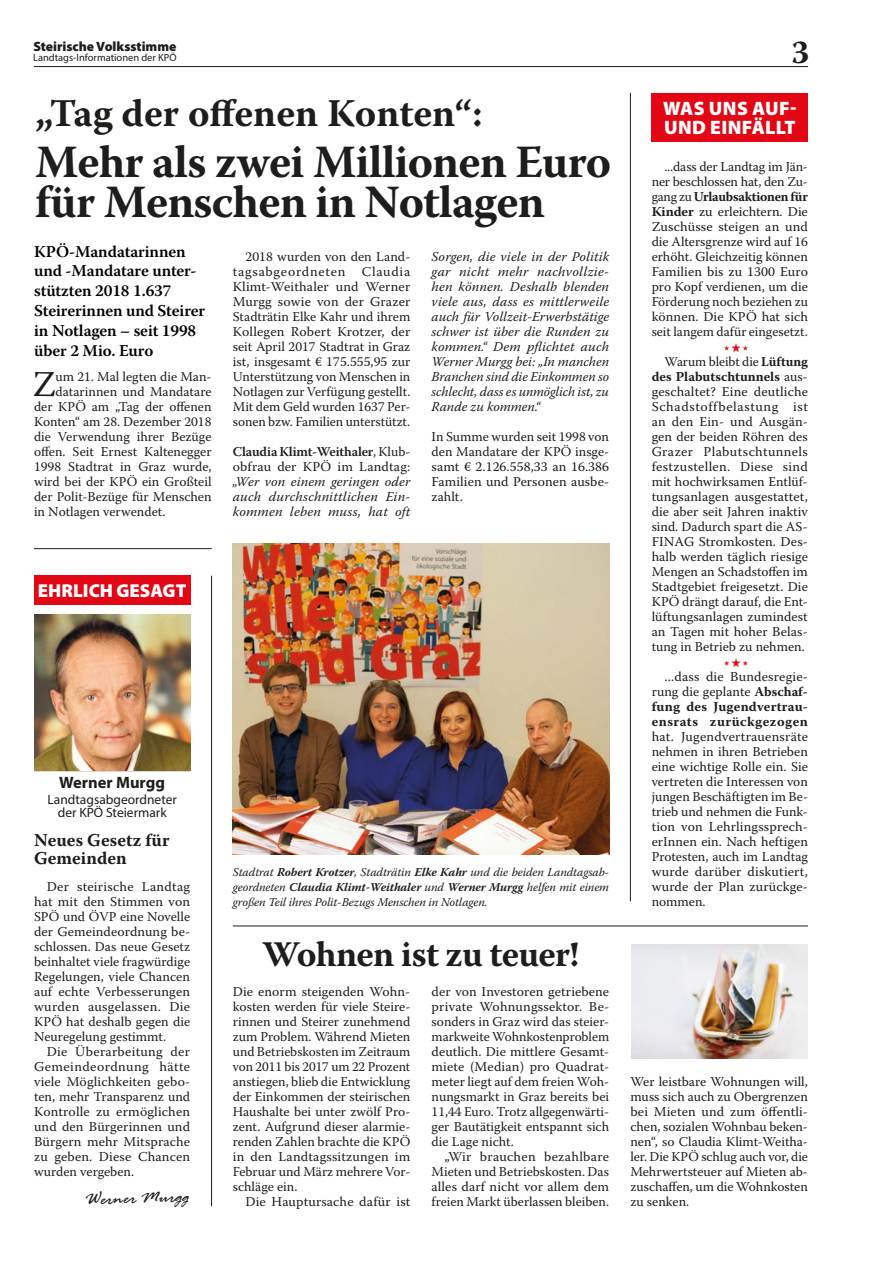
<style>
.page{position:relative;width:893px;height:1263px;background:#fff}
.page>*{position:absolute;margin:0;border:0;box-sizing:border-box;transform-origin:0 0}
.Überschrift2{font:700 46.05px/40.5px "Warnock Pro";letter-spacing:-.02em;color:#1d1d1b}
.Überschrift2-2{font:700 39.15px "Warnock Pro";color:#1d1d1b}
.Fließtext_Initial{font:36.3px "Warnock Pro";color:#1d1d1b}
.Überschrift2-3{font:700 36px "Warnock Pro";letter-spacing:-.02em;color:#1d1d1b}
.t1{font:700 33px "Warnock Pro";color:#1d1d1b}
.t2{font:900 19.5px "Myriad Pro";letter-spacing:.02em;color:#fff}
.t3{font:italic 19.35px "Rage";color:#1d1d1b}
.t4{font:900 18.75px "Myriad Pro";color:#fff}
.Überschrift3{font:700 18px/18px "Warnock Pro";color:#1d1d1b}
.t5{font:600 16.5px/19.8px "Warnock Pro";letter-spacing:-.01em;color:#020203}
.t6{font:700 16.5px "Myriad Pro";color:#1d1d1b}
.Fließtext{font:13.5px/15px "Warnock Pro";color:#1d1d1b;text-align:justify}
.Fließtext_ohneEinzug{font:13.5px/15px "Warnock Pro";letter-spacing:.005em;color:#1d1d1b;text-align:justify}
.Fließtext_ohneEinzug-2{font:italic 13.5px/15px "Warnock Pro";letter-spacing:.01em;color:#1d1d1b;text-align:justify}
.Fließtext_Initial-2{font:13.5px "Warnock Pro";color:#1d1d1b}
.t7{font:13.5px "Myriad Pro";color:#1d1d1b}
.t8{font:900 13.5px "Myriad Pro";color:#1d1d1b}
.Fließtext_ohneEinzug-3{font:italic 12px/15px "Warnock Pro";letter-spacing:-.01em;color:#1d1d1b;text-align:justify}
.t9{font:10.5px "Myriad Pro";color:#1d1d1b}
.s1{font-weight:700}
.s2{font-weight:600;font-style:normal}
.s3{font-style:normal}
</style>
<div class="page">
<hr style="left:34px;top:66px;width:774px;height:1px;background:#1d1d1b">
<hr style="left:34px;top:548px;width:178px;height:1px;background:#1d1d1b">
<hr style="left:233px;top:926px;width:575px;height:1px;background:#1d1d1b">
<div style="left:652px;top:93px;width:156px;height:49px;background:#e30614"></div>
<hr style="left:630px;top:93px;width:1px;height:808px;background:#1d1d1b">
<hr style="left:211px;top:576px;width:1px;height:630px;background:#1d1d1b">
<hr style="left:34px;top:770px;width:156px;height:1px;background:#1d1d1b">
<img style="left:34px;top:614px;width:156px;height:156px">
<div style="left:34px;top:576px;width:156px;height:29px;background:#e30614"></div>
<img style="left:233px;top:543px;width:376px;height:312px">
<img style="left:631px;top:944px;width:177px;height:115px">
<p class="t8" style="left:33px;top:39px;width:145px">Steirische Volksstimme</p>
<p class="t9" style="left:33px;top:51px;width:145px">Landtags-Informationen der KPÖ</p>
<p class="t1" style="left:791px;top:32px;width:19px">3</p>
<p class="Überschrift2-2" style="left:35px;top:90px;width:449px">„Tag der offenen Konten“:</p>
<p class="Überschrift2" style="left:35px;top:140px;width:577px">Mehr als zwei Millionen Euro für Menschen in Notlagen</p>
<p class="t2" style="left:663px;top:97px;width:135px">WAS UNS AUF-</p>
<p class="t2" style="left:664px;top:116px;width:133px">UND EINFÄLLT</p>
<p class="Fließtext" style="left:652px;top:159px;width:158px;text-indent:13px">...dass der Landtag im Jän&shy;ner beschlossen hat, den Zu&shy;gang zu <span class="s1">Urlaubsaktionen für Kinder</span> zu erleichtern. Die Zuschüsse steigen an und die Altersgrenze wird auf 16 erhöht. Gleichzeitig können Familien bis zu 1300 Euro pro Kopf verdienen, um die Förderung noch beziehen zu können. Die KPÖ hat sich seit langem dafür eingesetzt.</p>
<p class="Fließtext" style="left:652px;top:354px;width:158px;text-indent:13px">Warum bleibt die <span class="s1">Lüftung des Plabutschtunnels</span> aus&shy;geschaltet? Eine deutliche Schadstoffbelastung ist an den Ein- und Ausgän&shy;gen der beiden Röhren des Grazer Plabutschtunnels festzustellen. Diese sind mit hochwirksamen Entlüf&shy;tungsanlagen ausgestattet, die aber seit Jahren inaktiv sind. Dadurch spart die AS-FINAG Stromkosten. Des&shy;halb werden täglich riesige Mengen an Schadstoffen im Stadtgebiet freigesetzt. Die KPÖ drängt darauf, die Ent&shy;lüftungsanlagen zumindest an Tagen mit hoher Belas&shy;tung in Betrieb zu nehmen.</p>
<p class="Fließtext" style="left:652px;top:669px;width:158px;text-indent:13px">...dass die Bundesregie&shy;rung die geplante <span class="s1">Abschaf&shy;fung des Jugendvertrau&shy;ensrats zurückgezogen </span>hat. Jugendvertrauensräte nehmen in ihren Betrieben eine wichtige Rolle ein. Sie vertreten die Interessen von jungen Beschäftigten im Be&shy;trieb und nehmen die Funk&shy;tion von Lehrlingssprech&shy;erInnen ein. Nach heftigen Protesten, auch im Landtag wurde darüber diskutiert, wurde der Plan zurückge&shy;nommen.</p>
<p class="t5" style="left:34px;top:241px;width:173px">KPÖ-Mandatarinnen und -Mandatare unter&shy;stützten 2018 1.637<br>Steirerinnen und Steirer in Notlagen – seit 1998 über 2 Mio. Euro</p>
<p class="Fließtext" style="left:233px;top:249px;width:179px;text-indent:13px">2018 wurden von den Land&shy;tagsabgeordneten Claudia Klimt-Weithaler und Werner Murgg sowie von der Grazer Stadträtin Elke Kahr und ihrem Kollegen Robert Krotzer, der seit April 2017 Stadtrat in Graz ist, insgesamt € 175.555,95 zur Unterstützung von Menschen in Notlagen zur Verfügung gestellt.<br>Mit dem Geld wurden 1637 Per&shy;sonen bzw. Familien unterstützt.</p>
<p class="Fließtext_ohneEinzug-2" style="left:233px;top:444px;width:179px"><span class="s2">Claudia Klimt-Weithaler</span><span class="s3">, Klub&shy;obfrau der KPÖ im Landtag: </span>„Wer von einem geringen oder auch durchschnittlichen Ein&shy;kommen leben muss, hat oft</p>
<p class="Fließtext_ohneEinzug-2" style="left:432px;top:249px;width:179px">Sorgen, die viele in der Politik gar nicht mehr nachvollzie&shy;hen können. Deshalb blenden viele aus, dass es mittlerweile auch für Vollzeit-Erwerbstätige schwer ist über die Runden zu kommen.“ Dem pflichtet auch Werner Murgg bei: „In manchen Branchen sind die Einkommen so schlecht, dass es unmöglich ist, zu Rande zu kommen.“</p>
<p class="Fließtext_ohneEinzug" style="left:432px;top:429px;width:179px">In Summe wurden seit 1998 von den Mandatare der KPÖ insge&shy;samt € 2.126.558,33 an 16.386<br>Familien und Personen ausbe&shy;zahlt.</p>
<p class="Fließtext_Initial" style="left:33px;top:362px;width:25px">Z</p>
<p class="Fließtext_Initial-2" style="left:56px;top:368px;width:157px">um 21. Mal legten die Man-</p>
<p class="Fließtext_Initial-2" style="left:56px;top:383px;width:157px">datarinnen und Mandatare</p>
<p class="Fließtext_Initial-2" style="left:34px;top:398px;width:179px">der KPÖ am „Tag der offenen</p>
<p class="Fließtext_Initial-2" style="left:34px;top:413px;width:179px">Konten“ am 28. Dezember 2018</p>
<p class="Fließtext_Initial-2" style="left:34px;top:428px;width:179px">die Verwendung ihrer Bezüge</p>
<p class="Fließtext_Initial-2" style="left:34px;top:443px;width:179px">offen. Seit Ernest Kaltenegger</p>
<p class="Fließtext_Initial-2" style="left:34px;top:458px;width:179px">1998 Stadtrat in Graz wurde,</p>
<p class="Fließtext_Initial-2" style="left:34px;top:473px;width:179px">wird bei der KPÖ ein Großteil</p>
<p class="Fließtext_Initial-2" style="left:34px;top:488px;width:179px">der Polit-Bezüge für Menschen</p>
<p class="Fließtext_Initial-2" style="left:34px;top:503px;width:133px">in Notlagen verwendet.</p>
<p class="t4" style="left:38px;top:580px;width:150px">EHRLICH GESAGT</p>
<p class="t6" style="left:59px;top:772px;width:107px">Werner Murgg</p>
<p class="t7" style="left:48px;top:791px;width:131px">Landtagsabgeordneter</p>
<p class="t7" style="left:58px;top:804px;width:111px">der KPÖ Steiermark</p>
<p class="Überschrift3" style="left:34px;top:831px;width:137px">Neues Gesetz für<br>Gemeinden</p>
<p class="Fließtext" style="left:34px;top:879px;width:158px;text-indent:13px">Der steirische Landtag hat mit den Stimmen von SPÖ und ÖVP eine Novelle der Gemeindeordnung be&shy;schlossen. Das neue Gesetz beinhaltet viele fragwürdige Regelungen, viele Chancen auf echte Verbesserungen wurden ausgelassen. Die KPÖ hat deshalb gegen die Neuregelung gestimmt.</p>
<p class="Fließtext" style="left:34px;top:1044px;width:158px;text-indent:13px">Die Überarbeitung der Gemeindeordnung hätte viele Möglichkeiten gebo&shy;ten, mehr Transparenz und Kontrolle zu ermöglichen und den Bürgerinnen und Bürgern mehr Mitsprache zu geben. Diese Chancen wurden vergeben.</p>
<p class="Fließtext_ohneEinzug-3" style="left:233px;top:864px;width:378px">Stadtrat <span class="s1">Robert Krotzer</span>, Stadträtin <span class="s1">Elke Kahr</span> und die beiden Landtagsab&shy;geordneten <span class="s1">Claudia Klimt-Weithaler</span> und <span class="s1">Werner Murgg</span> helfen mit einem großen Teil ihres Polit-Bezugs Menschen in Notlagen.</p>
<p class="Überschrift2-3" style="left:263px;top:933px;width:318px">Wohnen ist zu teuer!</p>
<p class="Fließtext_ohneEinzug" style="left:233px;top:984px;width:179px">Die enorm steigenden Wohn&shy;kosten werden für viele Steire&shy;rinnen und Steirer zunehmend zum Problem. Während Mieten und Betriebskosten im Zeitraum von 2011 bis 2017 um 22 Prozent anstiegen, blieb die Entwicklung der Einkommen der steirischen Haushalte bei unter zwölf Pro&shy;zent. Aufgrund dieser alarmie&shy;renden Zahlen brachte die KPÖ in den Landtagssitzungen im Februar und März mehrere Vor&shy;schläge ein.</p>
<p class="Fließtext" style="left:246px;top:1194px;width:166px">Die Hauptursache dafür ist</p>
<p class="Fließtext" style="left:432px;top:984px;width:179px">der von Investoren getriebene private Wohnungssektor. Be&shy;sonders in Graz wird das steier&shy;markweite Wohnkostenproblem deutlich. Die mittlere Gesamt&shy;miete (Median) pro Quadrat&shy;meter liegt auf dem freien Woh&shy;nungsmarkt in Graz bereits bei 11,44 Euro. Trotz allgegenwärti&shy;ger Bautätigkeit entspannt sich die Lage nicht.</p>
<p class="Fließtext" style="left:432px;top:1149px;width:179px;text-indent:13px">„Wir brauchen bezahlbare Mieten und Betriebskosten. Das alles darf nicht vor allem dem freien Markt überlassen bleiben.</p>
<p class="Fließtext" style="left:630px;top:1074px;width:179px">Wer leistbare Wohnungen will, muss sich auch zu Obergrenzen bei Mieten und zum öffentli&shy;chen, sozialen Wohnbau beken&shy;nen“, so Claudia Klimt-Weitha&shy;ler. Die KPÖ schlug auch vor, die Mehrwertsteuer auf Mieten ab&shy;zuschaffen, um die Wohnkosten zu senken.</p>
<p class="t3" style="left:85px;top:1189px;width:106px;rotate:-2deg">Werner Murgg</p>
</div>
